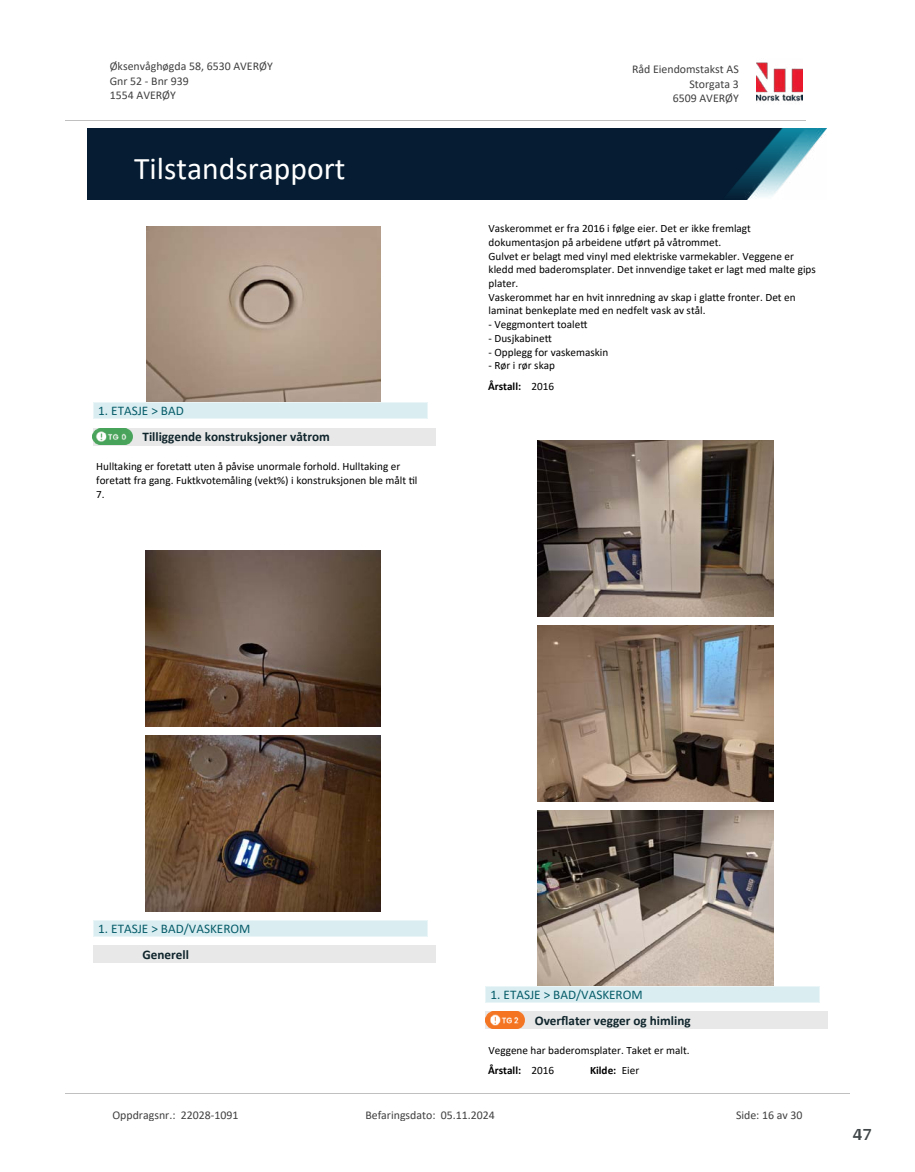
<style>
.page{position:relative;width:915px;height:1172px;background:#fff}
.page>*{position:absolute;margin:0;border:0;box-sizing:border-box;transform-origin:0 0}
.t1{font:31.65px "Calibri";color:#fff}
.t2{font:700 18px "Arya";color:#414749}
.t3{font:700 13.2px "Calibri";color:#0f252c}
.t4{font:13.2px "Calibri";color:#065c69}
.t5{font:11.85px/14.5px "Calibri";color:#404040}
.t6{font:11.25px/13.6px "Calibri";color:#000}
.t7{font:700 11.25px "Calibri";color:#000}
.s1{font-weight:700}
.s2{font-weight:400}
</style>
<div class="page">
<img style="left:146px;top:226px;width:234px;height:176px">
<div style="left:93px;top:428px;width:342px;height:17px;background:#e8e8e8"></div>
<img style="left:93px;top:428px;width:39px;height:17px">
<div style="left:93px;top:402px;width:334px;height:17px;background:#daeef2"></div>
<svg style="left:93px;top:403px;width:1px;height:15px"></svg>
<svg style="left:427px;top:402px;width:1px;height:17px"></svg>
<hr style="left:93px;top:402px;width:334px;height:1px;background:#eaf5f7">
<hr style="left:93px;top:418px;width:334px;height:1px;background:#eaf5f7">
<img style="left:145px;top:550px;width:235px;height:176px">
<img style="left:145px;top:735px;width:235px;height:176px">
<div style="left:93px;top:946px;width:342px;height:17px;background:#e8e8e8"></div>
<div style="left:93px;top:920px;width:334px;height:16px;background:#daeef2"></div>
<svg style="left:93px;top:921px;width:1px;height:15px"></svg>
<svg style="left:427px;top:920px;width:1px;height:16px"></svg>
<hr style="left:93px;top:920px;width:334px;height:1px;background:#eaf5f7">
<hr style="left:93px;top:936px;width:334px;height:1px;background:#eaf5f7">
<img style="left:537px;top:441px;width:235px;height:176px">
<img style="left:537px;top:625px;width:235px;height:176px">
<img style="left:537px;top:810px;width:235px;height:176px">
<div style="left:485px;top:1012px;width:342px;height:17px;background:#e8e8e8"></div>
<svg style="left:489px;top:1016px;width:36px;height:13px"></svg>
<img style="left:485px;top:1012px;width:39px;height:16px">
<div style="left:485px;top:986px;width:334px;height:16px;background:#daeef2"></div>
<svg style="left:485px;top:987px;width:1px;height:15px"></svg>
<svg style="left:819px;top:986px;width:1px;height:16px"></svg>
<hr style="left:485px;top:986px;width:334px;height:1px;background:#eaf5f7">
<hr style="left:485px;top:1002px;width:334px;height:1px;background:#eaf5f7">
<img style="left:756px;top:62px;width:46px;height:40px">
<hr style="left:65px;top:120px;width:740px;height:1px;background:#c0c0c0">
<img style="left:88px;top:129px;width:738px;height:71px">
<hr style="left:65px;top:1093px;width:784px;height:1px;background:#c0c0c0">
<p class="t5" style="left:110px;top:59px;width:164px">Øksenvåghøgda 58, 6530 AVERØY<br>Gnr 52 - Bnr 939<br>1554 AVERØY</p>
<p class="t5" style="left:631px;top:62px;width:108px">Råd Eiendomstakst AS</p>
<p class="t5" style="left:689px;top:76px;width:51px">Storgata 3</p>
<p class="t5" style="left:672px;top:90px;width:68px">6509 AVERØY</p>
<h1 class="t1" style="left:134px;top:147px;width:213px">Tilstandsrapport</h1>
<p class="t4" style="left:98px;top:401px;width:87px">1. ETASJE &gt; BAD</p>
<p class="t3" style="left:142px;top:427px;width:189px">Tilliggende konstruksjoner våtrom</p>
<p class="t6" style="left:96px;top:459px;width:322px">Hulltaking er foreta琀琀 uten å påvise unormale forhold. Hulltaking er foreta琀琀 fra gang. Fuktkvotemåling (vekt%) i konstruksjonen ble målt 琀椀l<br>7.</p>
<p class="t6" style="left:488px;top:222px;width:328px">Vaskerommet er fra 2016 i følge eier. Det er ikke fremlagt dokumentasjon på arbeidene u琀昀ørt på våtrommet.<br>Gulvet er belagt med vinyl med elektriske varmekabler. Veggene er kledd med baderomsplater. Det innvendige taket er lagt med malte gips plater.<br>Vaskerommet har en hvit innredning av skap i gla琀琀e fronter. Det en laminat benkeplate med en nedfelt vask av stål.</p>
<p class="t6" style="left:488px;top:317px;width:100px">- Veggmontert toale琀琀</p>
<p class="t6" style="left:488px;top:331px;width:65px">- Dusjkabine琀琀</p>
<p class="t6" style="left:488px;top:345px;width:121px">- Opplegg for vaskemaskin</p>
<p class="t6" style="left:488px;top:355px;width:68px;line-height:20.4px">- Rør i rør skap<br><span class="s1">Årstall:</span> 2016</p>
<p class="t4" style="left:98px;top:919px;width:154px">1. ETASJE &gt; BAD/VASKEROM</p>
<p class="t3" style="left:142px;top:945px;width:48px">Generell</p>
<p class="t4" style="left:490px;top:985px;width:154px">1. ETASJE &gt; BAD/VASKEROM</p>
<p class="t3" style="left:534px;top:1011px;width:157px">Over昀氀ater vegger og himling</p>
<p class="t6" style="left:488px;top:1043px;width:202px">Veggene har baderomsplater. Taket er malt.</p>
<p class="t7" style="left:488px;top:1063px;width:68px">Årstall: <span class="s2">2016</span></p>
<p class="t7" style="left:590px;top:1062px;width:51px">Kilde: <span class="s2">Eier</span></p>
<p class="t5" style="left:112px;top:1107px;width:127px">Oppdragsnr.: 22028-1091</p>
<p class="t5" style="left:365px;top:1107px;width:131px">Befaringsdato: 05.11.2024</p>
<p class="t5" style="left:735px;top:1107px;width:68px">Side: 16 av 30</p>
<h2 class="t2" style="left:852px;top:1123px;width:21px">47</h2>
</div>
